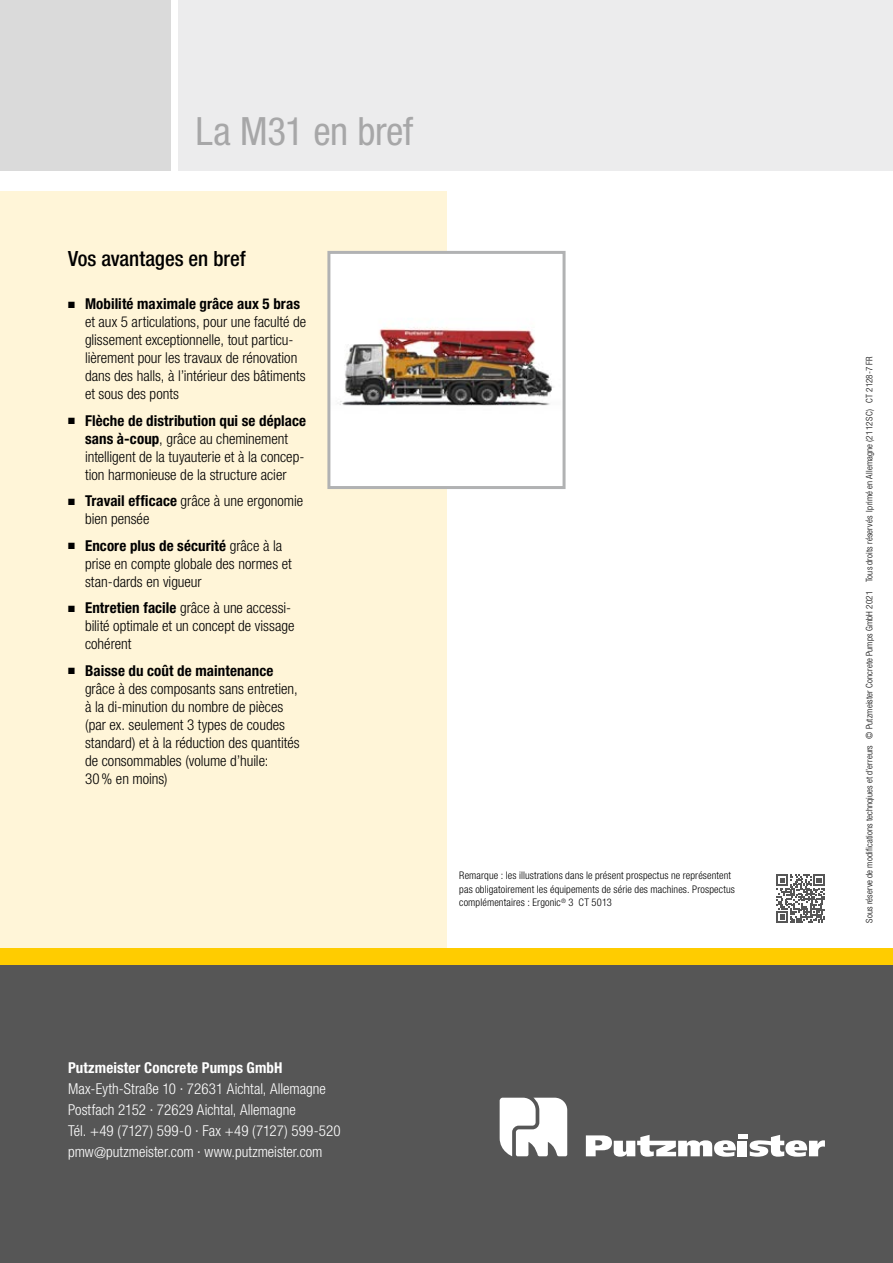
<style>
.page{position:relative;width:893px;height:1263px;background:#fff}
.page>*{position:absolute;margin:0;border:0;box-sizing:border-box;transform-origin:0 0}
.t1{font:condensed 39px "Helvetica Neue LT Pro";letter-spacing:-.01em;color:#a7a7a8}
.t2{font:500 condensed 21px "Helvetica Neue LT Pro";color:#000}
.t3{font:300 condensed 15px/18px "Helvetica Neue LT Pro";color:#000}
.t4{font:300 condensed 15px/21px "Helvetica Neue LT Pro";color:#fff}
.t5{font:700 condensed 15px "Helvetica Neue LT Pro";letter-spacing:.005em;color:#fff}
.t6{font:300 condensed 10.5px/13.5px "Helvetica Neue LT Pro";letter-spacing:.015em;color:#000}
.t7{font:300 condensed 9px "Helvetica Neue LT Pro";letter-spacing:.015em;color:#000}
.s1{font-weight:700}
</style>
<div class="page">
<div style="left:179px;top:0;width:714px;height:170px;background:#ececed"></div>
<div style="left:0;top:0;width:170px;height:170px;background:#dadada"></div>
<div style="left:0;top:948px;width:893px;height:17px;background:#fc0"></div>
<div style="left:0;top:191px;width:446px;height:757px;background:#fff5d8"></div>
<div style="left:329px;top:252px;width:235px;height:235px;background:#fff"></div>
<img style="left:337px;top:327px;width:216px;height:79px">
<div style="left:327px;top:251px;width:239px;height:238px;border:3px solid #b1b2b3"></div>
<svg style="left:777px;top:874px;width:48px;height:49px"></svg>
<div style="left:0;top:965px;width:893px;height:298px;background:#565656"></div>
<svg style="left:500px;top:1098px;width:67px;height:58px;background:#e6e6e6"></svg>
<svg style="left:586px;top:1135px;width:239px;height:22px"></svg>
<h1 class="t1" style="left:196px;top:108px;width:219px">La M31 en bref</h1>
<h2 class="t2" style="left:68px;top:246px;width:179px">Vos avantages en bref</h2>
<p class="t3" style="left:85px;top:295px;width:223px;text-indent:-17px">■ <span class="s1">Mobilité maximale grâce aux 5 bras </span>et aux 5 articulations, pour une faculté de glissement exceptionnelle, tout particu&shy;lièrement pour les travaux de rénovation dans des halls, à l’intérieur des bâtiments et sous des ponts</p>
<p class="t3" style="left:85px;top:411px;width:223px;text-indent:-17px">■ <span class="s1">Flèche de distribution qui se déplace sans à-coup</span>, grâce au cheminement intelligent de la tuyauterie et à la concep&shy;tion harmonieuse de la structure acier</p>
<p class="t3" style="left:85px;top:492px;width:220px;text-indent:-17px">■ <span class="s1">Travail efficace</span> grâce à une ergonomie bien pensée</p>
<p class="t3" style="left:85px;top:536px;width:208px;text-indent:-17px">■ <span class="s1">Encore plus de sécurité</span> grâce à la prise en compte globale des normes et stan-dards en vigueur</p>
<p class="t3" style="left:85px;top:599px;width:211px;text-indent:-17px">■ <span class="s1">Entretien facile</span> grâce à une accessi&shy;bilité optimale et un concept de vissage cohérent</p>
<p class="t3" style="left:85px;top:661px;width:216px;text-indent:-17px">■ <span class="s1">Baisse du coût de maintenance </span>grâce à des composants sans entretien, à la di-minution du nombre de pièces (par ex. seulement 3 types de coudes standard) et à la réduction des quantités de consommables (volume d’huile:<br>30% en moins)</p>
<p class="t6" style="left:459px;top:869px;width:277px">Remarque : les illustrations dans le présent prospectus ne représentent pas obligatoirement les équipements de série des machines. Prospectus complémentaires : Ergonic<sup>®</sup> 3 CT 5013</p>
<p class="t5" style="left:68px;top:1058px;width:216px">Putzmeister Concrete Pumps GmbH</p>
<p class="t4" style="left:68px;top:1078px;width:274px">Max-Eyth-Straße 10 · 72631 Aichtal, Allemagne Postfach 2152 · 72629 Aichtal, Allemagne<br>Tél. +49 (7127) 599-0 · Fax +49 (7127) 599-520 pmw@putzmeister.com · www.putzmeister.com</p>
<p class="t7" style="left:864px;top:923px;width:568px;rotate:-90deg">Sous réserve de modifications technqiues et d’erreurs © Putzmeister Concrete Pumps GmbH 2021 Tous droits réservés Iprimé en Allemagne (2112SC) CT 2128-7 FR</p>
</div>
